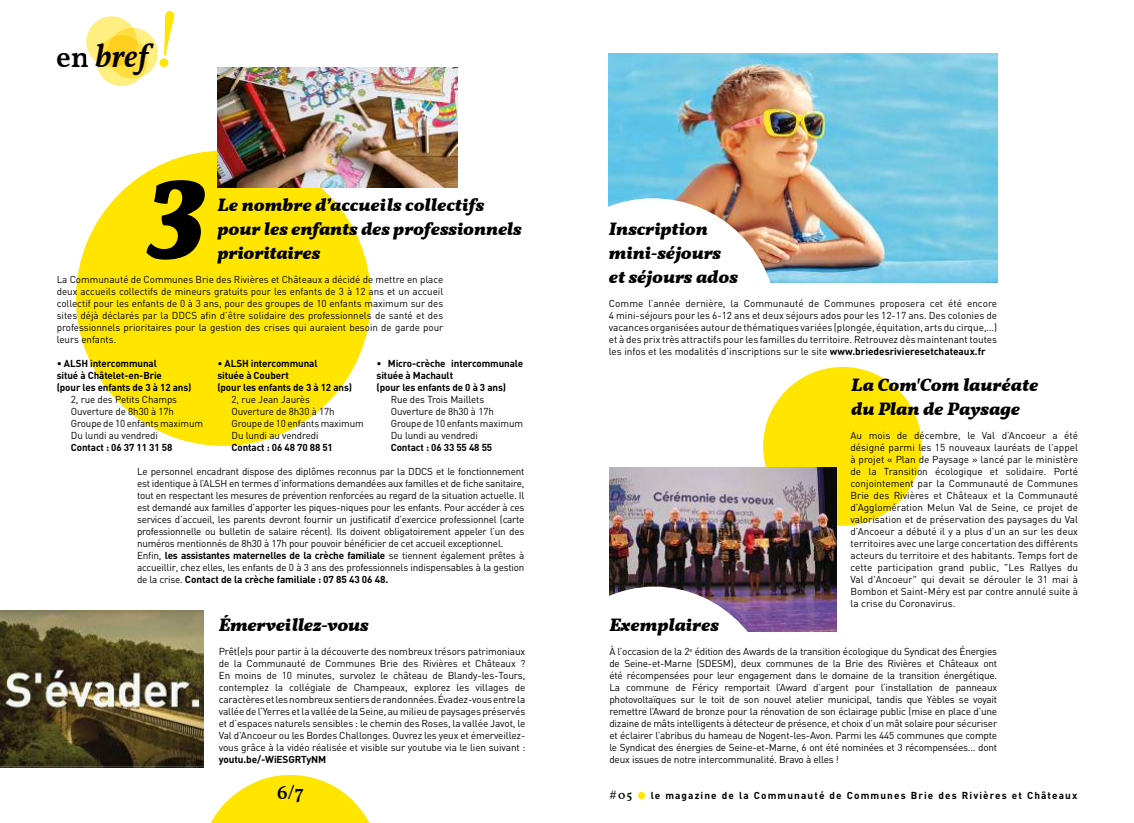
<style>
.page{position:relative;width:1134px;height:823px;background:#fff}
.page>*{position:absolute;margin:0;border:0;box-sizing:border-box;transform-origin:0 0}
.t1{font:italic 900 115px "Vollkorn";color:#000}
.t2{font:italic 600 33px "Vollkorn";color:#000}
.t3{font:600 20px "Vollkorn";color:#000}
.t4{font:italic 900 18px/24px "Vollkorn";color:#000}
.t5{font:10px/12px "DIN";letter-spacing:-.02em;color:#000;text-align:justify}
.t6{font:700 10px/12px "DIN";letter-spacing:-.01em;color:#000}
.t7{font:700 10px "DIN";letter-spacing:.11em;color:#000}
.s1{font-style:normal;font-size:30px}
.s2{font-weight:400}
.s3{font-weight:700}
.s4{font-family:"Vollkorn";font-weight:600;font-size:12px}
.s5{color:#ffe500}
</style>
<div class="page">
<div style="left:763px;top:367px;width:159px;height:158px;background:#ffe500;border-radius:50%"></div>
<svg style="left:211px;top:774px;width:158px;height:48px"></svg>
<img style="left:609px;top:53px;width:388px;height:229px">
<img style="left:0;top:610px;width:203px;height:156px">
<div style="left:76px;top:151px;width:295px;height:294px;background:#ffe500;border-radius:50%"></div>
<svg style="left:608px;top:198px;width:169px;height:85px"></svg>
<img style="left:609px;top:467px;width:227px;height:164px">
<img style="left:609px;top:586px;width:169px;height:46px">
<img style="left:217px;top:67px;width:240px;height:120px">
<div style="left:86px;top:16px;width:51px;height:51px;background:#ffee80;border-radius:50%"></div>
<svg style="left:159px;top:11px;width:15px;height:56px"></svg>
<svg style="left:96px;top:35px;width:51px;height:51px"></svg>
<svg style="left:107px;top:28px;width:51px;height:51px;background:#ffdd47"></svg>
<h2 class="t2" style="left:56px;top:31px;width:94px"><span class="s1">en</span> bref</h2>
<h1 class="t1" style="left:143px;top:130px;width:61px">3</h1>
<h3 class="t4" style="left:217px;top:193px;width:306px">Le nombre d’accueils collectifs pour les enfants des professionnels</h3>
<h3 class="t4" style="left:217px;top:241px;width:105px">prioritaires</h3>
<p class="t5" style="left:57px;top:273px;width:388px">La Communauté de Communes Brie des Rivières et Châteaux a décidé de mettre en place deux accueils collectifs de mineurs gratuits pour les enfants de 3 à 12 ans et un accueil collectif pour les enfants de 0 à 3 ans, pour des groupes de 10 enfants maximum sur des sites déjà déclarés par la DDCS afin d’être solidaire des professionnels de santé et des professionnels prioritaires pour la gestion des crises qui auraient besoin de garde pour leurs enfants.</p>
<p class="t6" style="left:377px;top:356px;width:148px"><span class="s2">•</span> Micro-crèche intercommunale située à Machault<br>(pour les enfants de 0 à 3 ans)</p>
<p class="t5" style="left:391px;top:393px;width:134px;text-align:left">Rue des Trois Maillets<br>Ouverture de 8h30 à 17h<br>Groupe de 10 enfants maximum<br>Du lundi au vendredi</p>
<p class="t6" style="left:391px;top:440px;width:103px">Contact : 06 33 55 48 55</p>
<p class="t5" style="left:137px;top:465px;width:389px;text-align:left">Le personnel encadrant dispose des diplômes reconnus par la DDCS et le fonctionnement est identique à l’ALSH en termes d’informations demandées aux familles et de fiche sanitaire, tout en respectant les mesures de prévention renforcées au regard de la situation actuelle. Il est demandé aux familles d’apporter les piques-niques pour les enfants. Pour accéder à ces services d’accueil, les parents devront fournir un justificatif d’exercice professionnel (carte professionnelle ou bulletin de salaire récent). Ils doivent obligatoirement appeler l’un des numéros mentionnés de 8h30 à 17h pour pouvoir bénéficier de cet accueil exceptionnel.<br>Enfin, <span class="s3">les assistantes maternelles de la crèche familiale</span> se tiennent également prêtes à accueillir, chez elles, les enfants de 0 à 3 ans des professionnels indispensables à la gestion de la crise. <span class="s3">Contact de la crèche familiale : 07 85 43 06 48.</span></p>
<p class="t6" style="left:57px;top:356px;width:136px"><span class="s2">•</span> ALSH intercommunal<br>situé à Châtelet-en-Brie<br>(pour les enfants de 3 à 12 ans)</p>
<p class="t5" style="left:71px;top:393px;width:134px;text-align:left">2, rue des Petits Champs<br>Ouverture de 8h30 à 17h<br>Groupe de 10 enfants maximum<br>Du lundi au vendredi</p>
<p class="t6" style="left:71px;top:440px;width:103px">Contact : 06 37 11 31 58</p>
<p class="t6" style="left:217px;top:356px;width:136px"><span class="s2">•</span> ALSH intercommunal<br>située à Coubert<br>(pour les enfants de 3 à 12 ans)</p>
<p class="t5" style="left:231px;top:393px;width:134px;text-align:left">2, rue Jean Jaurès<br>Ouverture de 8h30 à 17h<br>Groupe de 10 enfants maximum<br>Du lundi au vendredi</p>
<p class="t6" style="left:231px;top:440px;width:103px">Contact : 06 48 70 88 51</p>
<h3 class="t4" style="left:219px;top:613px;width:152px">Émerveillez-vous</h3>
<p class="t5" style="left:219px;top:645px;width:308px">Prêt(e)s pour partir à la découverte des nombreux trésors patrimoniaux de la Communauté de Communes Brie des Rivières et Châteaux ?<br>En moins de 10 minutes, survolez le château de Blandy-les-Tours, contemplez la collégiale de Champeaux, explorez les villages de caractères et les nombreux sentiers de randonnées. Évadez-vous entre la vallée de l’Yerres et la vallée de la Seine, au milieu de paysages préservés et d’espaces naturels sensibles : le chemin des Roses, la vallée Javot, le Val d’Ancoeur ou les Bordes Challonges. Ouvrez les yeux et émerveillez&shy;vous grâce à la vidéo réalisée et visible sur youtube via le lien suivant :</p>
<p class="t6" style="left:219px;top:752px;width:109px">youtu.be/-WiESGRTyNM</p>
<h3 class="t4" style="left:609px;top:217px;width:131px">Inscription mini-séjours et séjours ados</h3>
<p class="t5" style="left:609px;top:297px;width:390px">Comme l’année dernière, la Communauté de Communes proposera cet été encore 4 mini-séjours pour les 6-12 ans et deux séjours ados pour les 12-17 ans. Des colonies de vacances organisées autour de thématiques variées (plongée, équitation, arts du cirque,…) et à des prix très attractifs pour les familles du territoire. Retrouvez dès maintenant toutes les infos et les modalités d’inscriptions sur le site <span class="s3">www.briedesrivieresetchateaux.fr</span></p>
<h3 class="t4" style="left:851px;top:373px;width:189px">La Com'Com lauréate du Plan de Paysage</h3>
<p class="t5" style="left:850px;top:429px;width:229px">Au mois de décembre, le Val d’Ancoeur a été désigné parmi les 15 nouveaux lauréats de l’appel à projet « Plan de Paysage » lancé par le ministère de la Transition écologique et solidaire. Porté conjointement par la Communauté de Communes Brie des Rivières et Châteaux et la Communauté d’Agglomération Melun Val de Seine, ce projet de valorisation et de préservation des paysages du Val d’Ancoeur a débuté il y a plus d’un an sur les deux territoires avec une large concertation des différents acteurs du territoire et des habitants. Temps fort de cette participation grand public, "Les Rallyes du Val d'Ancoeur" qui devait se dérouler le 31 mai à Bombon et Saint-Méry est par contre annulé suite à la crise du Coronavirus.</p>
<h3 class="t4" style="left:609px;top:613px;width:111px">Exemplaires</h3>
<p class="t5" style="left:609px;top:645px;width:389px">À l’occasion de la 2<sup>e</sup> édition des Awards de la transition écologique du Syndicat des Énergies de Seine-et-Marne (SDESM), deux communes de la Brie des Rivières et Châteaux ont été récompensées pour leur engagement dans le domaine de la transition énergétique.<br>La commune de Féricy remportait l’Award d’argent pour l’installation de panneaux photovoltaïques sur le toit de son nouvel atelier municipal, tandis que Yèbles se voyait remettre l’Award de bronze pour la rénovation de son éclairage public (mise en place d’une dizaine de mâts intelligents à détecteur de présence, et choix d’un mât solaire pour sécuriser et éclairer l’abribus du hameau de Nogent-les-Avon. Parmi les 445 communes que compte le Syndicat des énergies de Seine-et-Marne, 6 ont été nominées et 3 récompensées... dont deux issues de notre intercommunalité. Bravo à elles !</p>
<h3 class="t3" style="left:277px;top:777px;width:29px">6/7</h3>
<p class="t7" style="left:609px;top:788px;width:469px"><span class="s4">#05</span> <span class="s5">●</span> le magazine de la Communauté de Communes Brie des Rivières et Châteaux</p>
</div>
